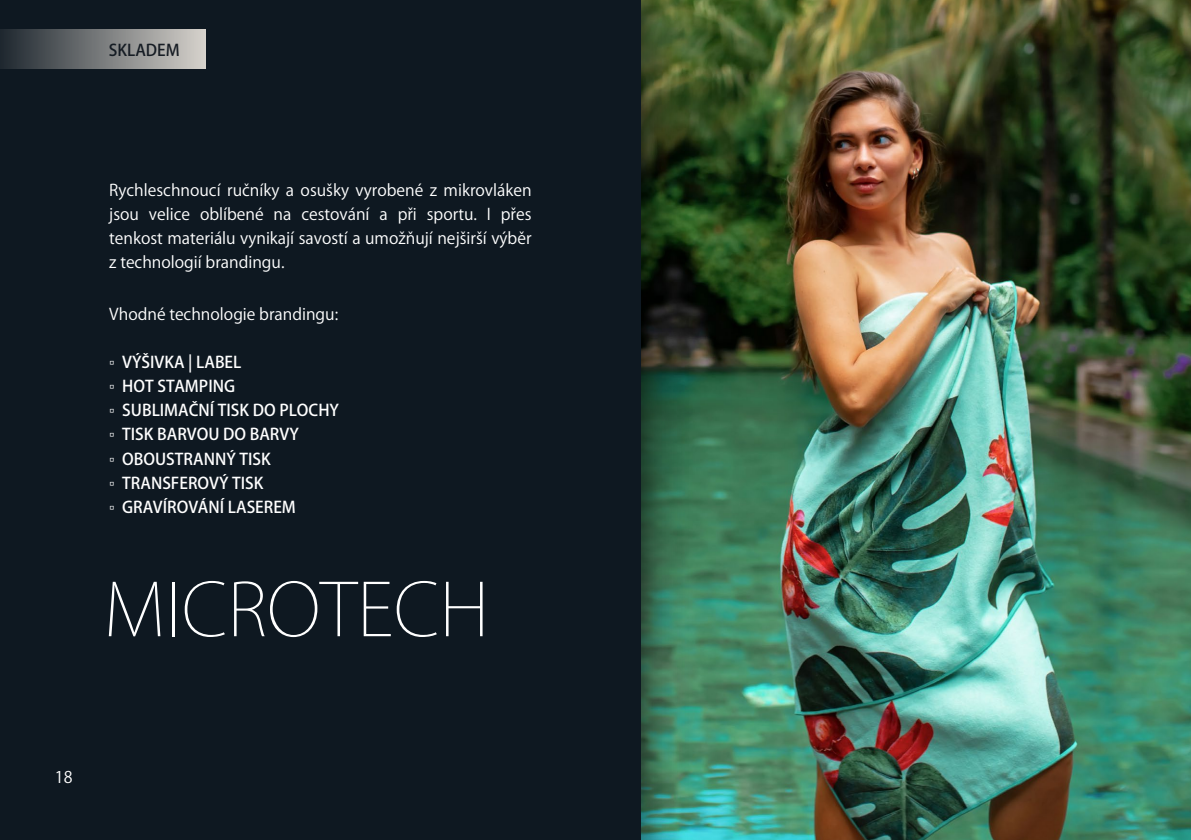
<style>
.page{position:relative;width:1191px;height:840px;background:#fff}
.page>*{position:absolute;margin:0;border:0;box-sizing:border-box;transform-origin:0 0}
.t1{font:200 72px "Koz Go Pr 6 N";color:#fff}
.t2{font:16px/24px "Koz Go Pr 6 N";color:#fff;text-align:justify}
.t3{font:500 16px "Koz Go Pr 6 N";color:#fff}
.t4{font:500 16px "Koz Go Pr 6 N";color:#1a1f26}
.s1{font-family:"Arial Narrow";font-weight:400}
</style>
<div class="page">
<img style="left:689px;top:0;width:502px;height:839px">
<div style="left:0;top:0;width:689px;height:839px;background:#000;opacity:.75"></div>
<div style="left:0;top:0;width:641px;height:839px;background:#0e1821"></div>
<div style="left:0;top:29px;width:205px;height:40px;background:linear-gradient(to right,#1e272f,#d5d2cc)"></div>
<p class="t4" style="left:109px;top:41px;width:72px">SKLADEM</p>
<p class="t2" style="left:109px;top:178px;width:424px">Rychleschnoucí ručníky a osušky vyrobené z mikrovláken jsou velice oblíbené na cestování a při sportu. I přes tenkost materiálu vynikají savostí a umožňují nejširší výběr z technologií brandingu.</p>
<p class="t2" style="left:109px;top:302px;width:230px">Vhodné technologie brandingu:</p>
<p class="t3" style="left:109px;top:353px;width:134px"><span class="s1">▫</span> VÝŠIVKA | LABEL</p>
<p class="t3" style="left:109px;top:377px;width:127px"><span class="s1">▫</span> HOT STAMPING</p>
<p class="t3" style="left:109px;top:401px;width:231px"><span class="s1">▫</span> SUBLIMAČNÍ TISK DO PLOCHY</p>
<p class="t3" style="left:109px;top:425px;width:191px"><span class="s1">▫</span> TISK BARVOU DO BARVY</p>
<p class="t3" style="left:109px;top:449px;width:163px"><span class="s1">▫</span> OBOUSTRANNÝ TISK</p>
<p class="t3" style="left:109px;top:473px;width:156px"><span class="s1">▫</span> TRANSFEROVÝ TISK</p>
<p class="t3" style="left:109px;top:497px;width:188px"><span class="s1">▫</span> GRAVÍROVÁNÍ LASEREM</p>
<p class="t1" style="left:104px;top:569px;width:387px">MICROTECH</p>
<p class="t2" style="left:55px;top:764px;width:19px">18</p>
</div>
